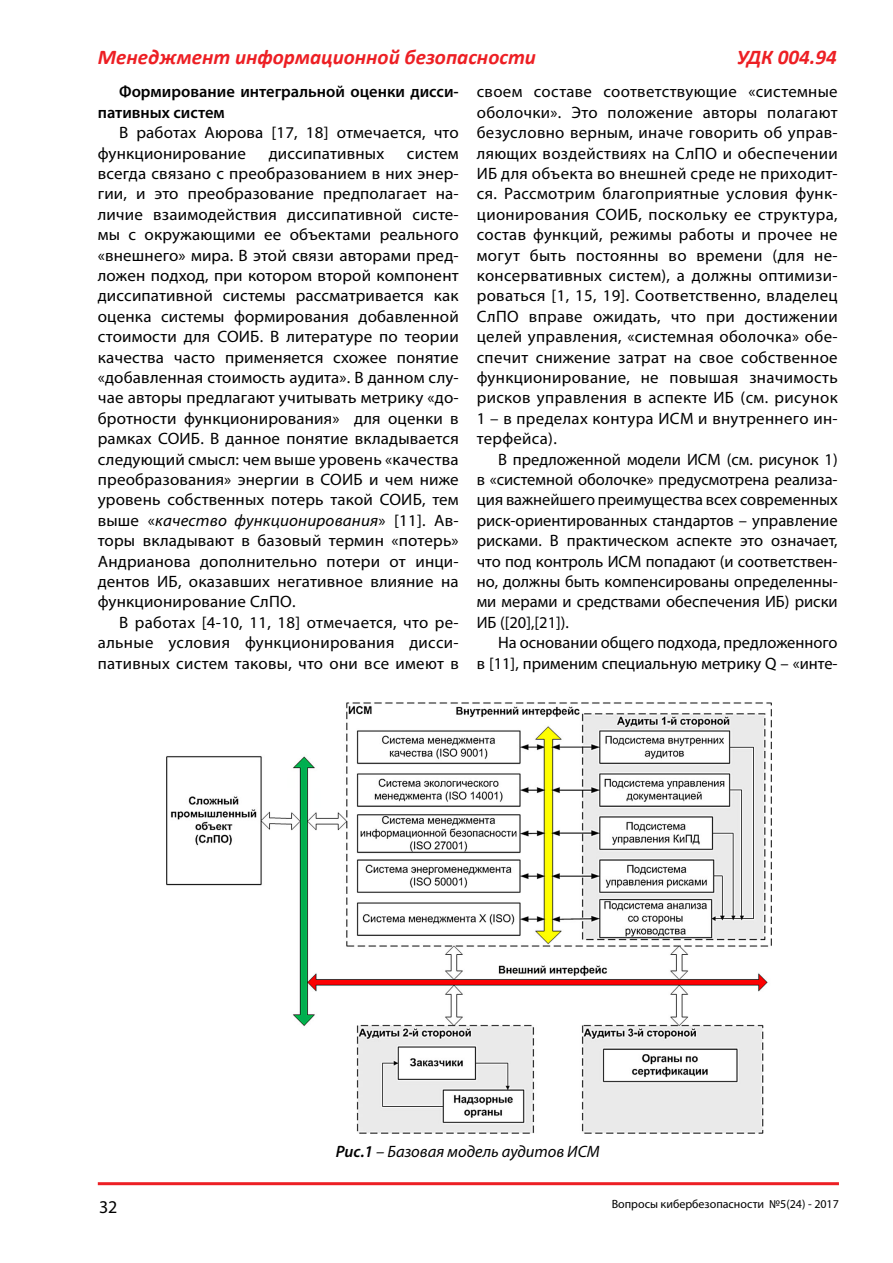
<style>
.page{position:relative;width:893px;height:1263px;background:#fff}
.page>*{position:absolute;margin:0;border:0;box-sizing:border-box;transform-origin:0 0}
.t1{font:italic 700 21px "Calibri";color:#ed1f24}
.t2{font:18px "Myriad Pro";color:#000}
.t3{font:16.5px/20.4px "Myriad Pro";letter-spacing:.01em;color:#000;text-align:justify}
.t4{font:600 16.5px/20.4px "Myriad Pro";color:#000}
.t5{font:italic 16.5px "Myriad Pro";color:#000}
.t6{font:12px "Myriad Pro";color:#000}
.s1{font-style:italic}
.s2{font-weight:600}
</style>
<div class="page">
<hr style="left:98px;top:1182px;width:741px;height:3px;background:#ed1f24">
<img style="left:166px;top:702px;width:606px;height:431px">
<p class="t1" style="left:98px;top:43px;width:440px">Менеджмент информационной безопасности</p>
<p class="t1" style="left:737px;top:43px;width:101px">УДК 004.94</p>
<p class="t4" style="left:98px;top:81px;width:362px;text-indent:21px">Формирование интегральной оценки дисси&shy;пативных систем</p>
<p class="t3" style="left:98px;top:122px;width:362px;text-indent:21px">В работах Аюрова [17, 18] отмечается, что функционирование</p>
<p class="t3" style="left:98px;top:143px;width:362px;text-indent:309px">систем всегда связано с преобразованием в них энер&shy;гии, и это преобразование предполагает на&shy;личие взаимодействия диссипативной систе&shy;мы с окружающими ее объектами реального «внешнего» мира. В этой связи авторами пред&shy;ложен подход, при котором второй компонент диссипативной системы рассматривается как оценка системы формирования добавленной стоимости для СОИБ. В литературе по теории качества часто применяется схожее понятие «добавленная стоимость аудита». В данном слу&shy;чае авторы предлагают учитывать метрику «до&shy;бротности функционирования» для оценки в рамках СОИБ. В данное понятие вкладывается следующий смысл: чем выше уровень «качества преобразования» энергии в СОИБ и чем ниже уровень собственных потерь такой СОИБ, тем выше «<span class="s1">качество функционирования</span>» [11]. Ав&shy;торы вкладывают в базовый термин «потерь» Андрианова дополнительно потери от инци&shy;дентов ИБ, оказавших негативное влияние на функционирование СлПО.</p>
<p class="t3" style="left:98px;top:612px;width:362px;text-indent:21px">В работах [4-10, 11, 18] отмечается, что ре&shy;альные условия функционирования дисси&shy;пативных систем таковы, что они все имеют в</p>
<p class="t3" style="left:269px;top:143px;width:117px">диссипативных</p>
<p class="t3" style="left:477px;top:81px;width:362px">своем составе соответствующие «системные оболочки». Это положение авторы полагают безусловно верным, иначе говорить об управ&shy;ляющих воздействиях на СлПО и обеспечении ИБ для объекта во внешней среде не приходит&shy;ся. Рассмотрим благоприятные условия функ&shy;ционирования СОИБ, поскольку ее структура, состав функций, режимы работы и прочее не могут быть постоянны во времени (для не&shy;консервативных систем), а должны оптимизи&shy;роваться [1, 15, 19]. Соответственно, владелец СлПО вправе ожидать, что при достижении целей управления, «системная оболочка» обе&shy;спечит снижение затрат на свое собственное функционирование, не повышая значимость рисков управления в аспекте ИБ (см. рисунок 1 – в пределах контура ИСМ и внутреннего ин&shy;терфейса).</p>
<p class="t3" style="left:477px;top:449px;width:362px;text-indent:21px">В предложенной модели ИСМ (см. рисунок 1) в «системной оболочке» предусмотрена реализа&shy;ция важнейшего преимущества всех современных риск-ориентированных стандартов – управление рисками. В практическом аспекте это означает, что под контроль ИСМ попадают (и соответствен&shy;но, должны быть компенсированы определенны&shy;ми мерами и средствами обеспечения ИБ) риски ИБ ([20],[21]).</p>
<p class="t3" style="left:477px;top:632px;width:362px;text-align:right">На основании общего подхода, предложенного<br>в [11], применим специальную метрику Q – «инте-</p>
<p class="t2" style="left:99px;top:1195px;width:20px">32</p>
<p class="t5" style="left:336px;top:1141px;width:265px"><span class="s2">Рис.1</span> – Базовая модель аудитов ИСМ</p>
<p class="t6" style="left:612px;top:1197px;width:229px">Вопросы кибербезопасности №5(24) - 2017</p>
</div>
